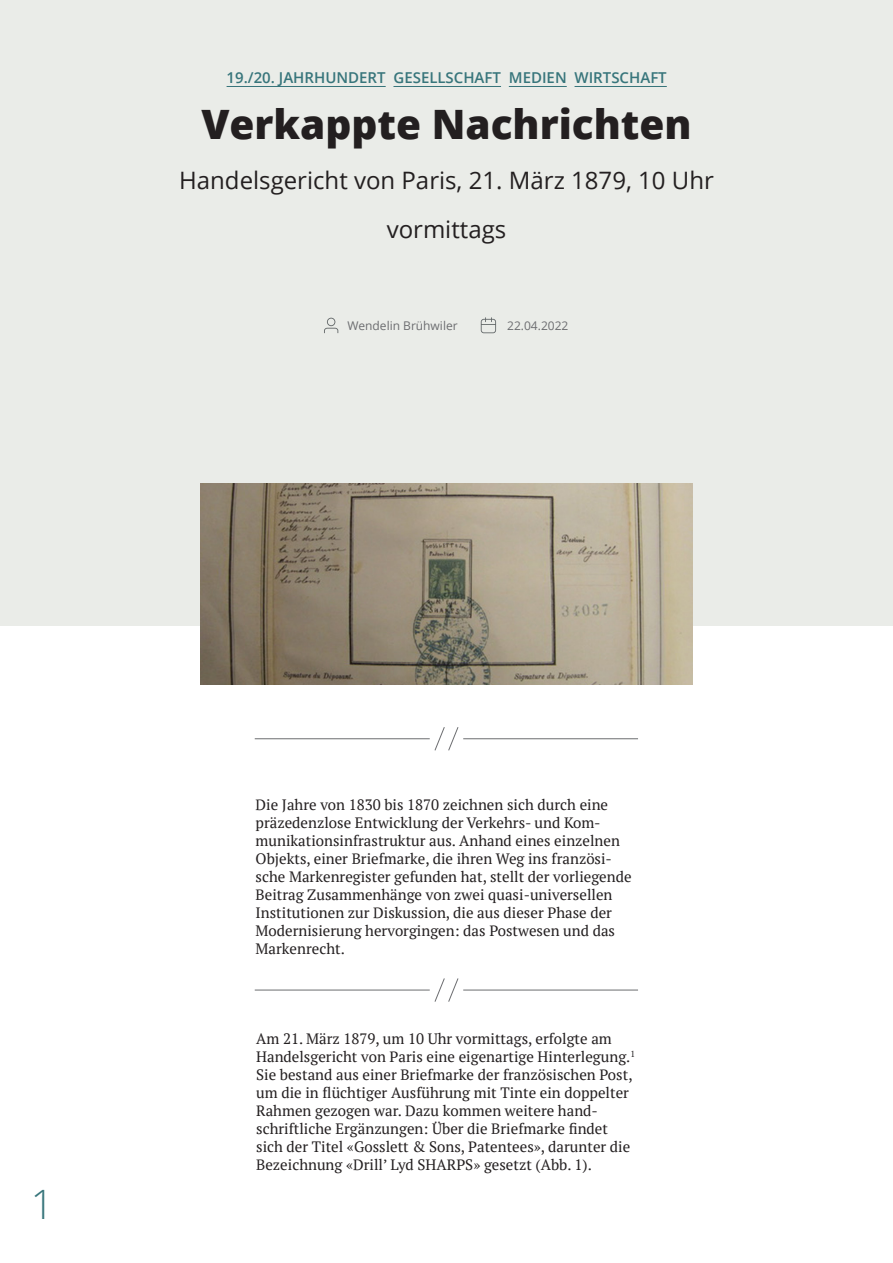
<style>
.page{position:relative;width:893px;height:1263px;background:#fff}
.page>*{position:absolute;margin:0;border:0;box-sizing:border-box;transform-origin:0 0}
.HEADLINE{font:800 40.5px "Open Sans";color:#231f20}
.t1{font:300 40.5px "Open Sans";color:#37757b}
.LEAD{font:24px/49.5px "Open Sans";color:#231f20;text-align:center}
.LAUFTEXT{font:15px/18px "PT Serif";color:#231f20}
.SCHLAGWORTE{font:600 15px "Open Sans";color:#37757b}
.AUTOR_IN_DATUM{font:12px "Open Sans";color:#6c6d70}
</style>
<div class="page">
<div style="left:0;top:0;width:893px;height:625px;background:#eaece8"></div>
<svg style="left:324px;top:318px;width:14px;height:15px"></svg>
<svg style="left:481px;top:317px;width:15px;height:16px"></svg>
<img style="left:200px;top:484px;width:492px;height:201px">
<hr style="left:227px;top:86px;width:159px;height:1px;background:#37757b">
<hr style="left:393px;top:86px;width:108px;height:1px;background:#37757b">
<hr style="left:509px;top:86px;width:58px;height:1px;background:#37757b">
<hr style="left:575px;top:86px;width:92px;height:1px;background:#37757b">
<hr style="left:255px;top:738px;width:175px;height:1px;background:#6c6d70">
<hr style="left:463px;top:738px;width:175px;height:1px;background:#6c6d70">
<svg style="left:434px;top:727px;width:25px;height:24px"></svg>
<hr style="left:255px;top:990px;width:175px;height:1px;background:#6c6d70">
<hr style="left:463px;top:990px;width:175px;height:1px;background:#6c6d70">
<svg style="left:434px;top:978px;width:25px;height:24px"></svg>
<p class="SCHLAGWORTE" style="left:227px;top:68px;width:442px">19./20. JAHRHUNDERT GESELLSCHAFT MEDIEN WIRTSCHAFT</p>
<p class="HEADLINE" style="left:201px;top:93px;width:492px">Verkappte Nachrichten</p>
<p class="LEAD" style="left:179px;top:154px;width:536px">Handelsgericht von Paris, 21. März 1879, 10 Uhr vormittags</p>
<p class="AUTOR_IN_DATUM" style="left:347px;top:317px;width:112px">Wendelin Brühwiler</p>
<p class="AUTOR_IN_DATUM" style="left:507px;top:317px;width:63px">22.04.2022</p>
<h1 class="t1" style="left:31px;top:1177px;width:25px">1</h1>
<p class="LAUFTEXT" style="left:256px;top:796px;width:378px">Die Jahre von 1830 bis 1870 zeichnen sich durch eine präzedenzlose Entwicklung der Verkehrs- und Kom&shy;munikationsinfrastruktur aus. Anhand eines einzelnen Objekts, einer Briefmarke, die ihren Weg ins französi&shy;sche Markenregister gefunden hat, stellt der vorliegende Beitrag Zusammenhänge von zwei quasi-universellen Institutionen zur Diskussion, die aus dieser Phase der Modernisierung hervorgingen: das Postwesen und das Markenrecht.</p>
<p class="LAUFTEXT" style="left:256px;top:1030px;width:380px">Am 21. März 1879, um 10 Uhr vormittags, erfolgte am Handelsgericht von Paris eine eigenartige Hinterlegung.<sup>1<br></sup>Sie bestand aus einer Briefmarke der französischen Post, um die in flüchtiger Ausführung mit Tinte ein doppelter Rahmen gezogen war. Dazu kommen weitere hand&shy;schriftliche Ergänzungen: Über die Briefmarke findet sich der Titel «Gosslett &amp; Sons, Patentees», darunter die Bezeichnung «Drill’ Lyd SHARPS» gesetzt (Abb. 1).</p>
</div>
